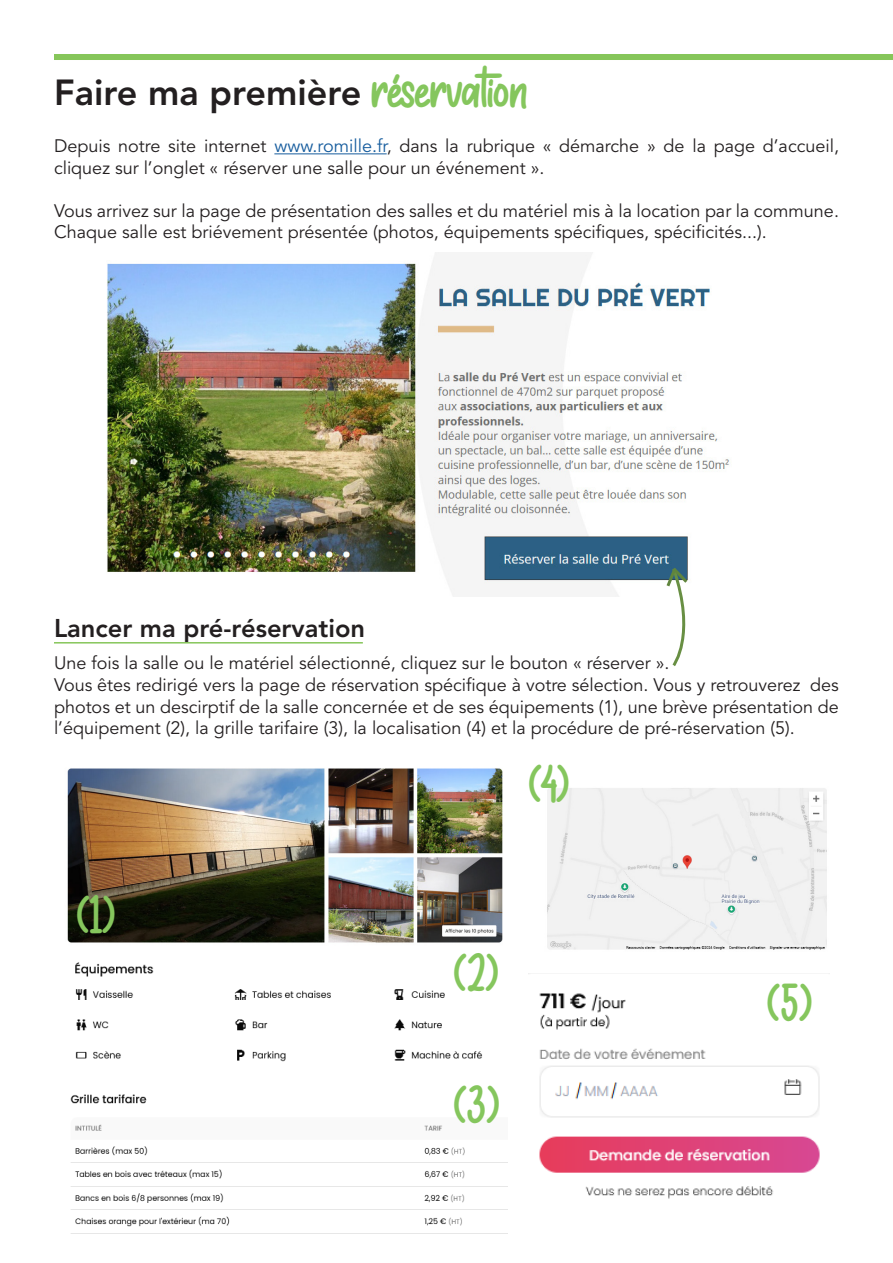
<style>
.page{position:relative;width:893px;height:1263px;background:#fff}
.page>*{position:absolute;margin:0;border:0;box-sizing:border-box;transform-origin:0 0}
.t1{font:46.5px "Sweety Strawberry";color:#85c65d}
.t2{font:800 36px "Avenir LT Pro";color:#231f20}
.t3{font:800 25.5px "Avenir LT Pro";color:#231f20}
.t4{font:18px/21.6px "Avenir LT Std";color:#231f20}
.s1{font-family:"Sweety Strawberry";font-weight:400;font-size:46.5px;color:#85c65d}
.s2{color:#175d9e}
</style>
<div class="page">
<div style="left:54px;top:54px;width:839px;height:6px;background:#86c65a"></div>
<hr style="left:274px;top:153px;width:113px;height:1px;background:#175d9e">
<img style="left:107px;top:252px;width:622px;height:345px">
<hr style="left:54px;top:642px;width:309px;height:1px;background:#86c65a">
<img style="left:67px;top:768px;width:436px;height:175px">
<img style="left:75px;top:962px;width:408px;height:100px">
<div style="left:547px;top:788px;width:280px;height:162px;background:#f2f2f2"></div>
<img style="left:70px;top:1094px;width:437px;height:133px">
<img style="left:539px;top:993px;width:281px;height:206px">
<svg style="left:664px;top:564px;width:32px;height:102px"></svg>
<p class="t2" style="left:54px;top:71px;width:475px">Faire ma première <span class="s1">réservation</span></p>
<p class="t4" style="left:54px;top:136px;width:786px">Depuis notre site internet <span class="s2">www.romille.fr</span>, dans la rubrique « démarche » de la page d’accueil, cliquez sur l’onglet « réserver une salle pour un événement ».</p>
<p class="t4" style="left:54px;top:200px;width:786px">Vous arrivez sur la page de présentation des salles et du matériel mis à la location par la commune.</p>
<p class="t4" style="left:54px;top:222px;width:714px">Chaque salle est briévement présentée (photos, équipements spécifiques, spécificités...).</p>
<p class="t3" style="left:54px;top:613px;width:313px">Lancer ma pré-réservation</p>
<p class="t4" style="left:54px;top:653px;width:617px">Une fois la salle ou le matériel sélectionné, cliquez sur le bouton « réserver ».</p>
<p class="t4" style="left:54px;top:674px;width:786px;text-align:justify">Vous êtes redirigé vers la page de réservation spécifique à votre sélection. Vous y retrouverez des photos et un descirptif de la salle concernée et de ses équipements (1), une brève présentation de l’équipement (2), la grille tarifaire (3), la localisation (4) et la procédure de pré-réservation (5).</p>
<p class="t1" style="left:77px;top:878px;width:41px">(1)</p>
<p class="t1" style="left:528px;top:747px;width:43px">(4)</p>
<p class="t1" style="left:454px;top:936px;width:47px">(2)</p>
<p class="t1" style="left:454px;top:1068px;width:48px">(3)</p>
<p class="t1" style="left:767px;top:966px;width:47px">(5)</p>
</div>
